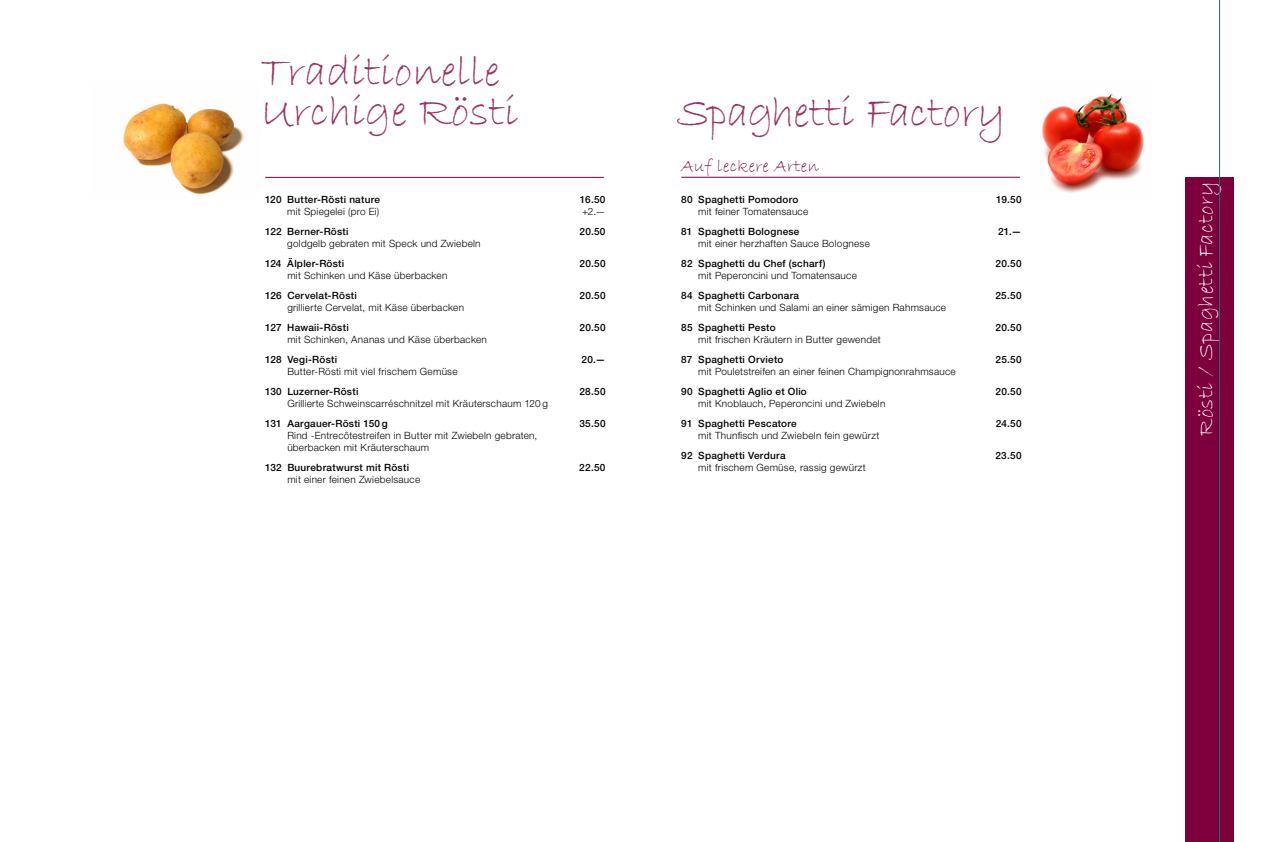
<style>
.page{position:relative;width:1282px;height:842px;background:#fff}
.page>*{position:absolute;margin:0;border:0;box-sizing:border-box;transform-origin:0 0}
.t1{font:45px/40px "Bradley Hand ITC";color:#973363}
.t2{font:45px "Bradley Hand ITC";letter-spacing:-.02em;color:#973363}
.t3{font:23px "Bradley Hand ITC";letter-spacing:.02em;color:#fff}
.t4{font:18px "Bradley Hand ITC";letter-spacing:.02em;color:#7d003c}
.t5{font:300 10px/12px "Helvetica Neue LT Std";letter-spacing:.025em;color:#000}
.t6{font:500 10px "Helvetica Neue LT Std";letter-spacing:.025em;color:#000}
</style>
<div class="page">
<hr style="left:681px;top:177px;width:338px;height:1px;background:#7d003c">
<div style="left:1185px;top:177px;width:48px;height:665px;background:#7d003c"></div>
<img style="left:1042px;top:94px;width:102px;height:99px">
<img style="left:123px;top:103px;width:121px;height:92px">
<hr style="left:265px;top:177px;width:338px;height:1px;background:#7d003c">
<hr style="left:1219px;top:0;width:1px;height:842px;background:#1e6b82">
<h1 class="t1" style="left:261px;top:53px;width:259px">Traditionelle<br>Urchige Rösti</h1>
<p class="t6" style="left:265px;top:194px;width:116px">120 Butter-Rösti nature</p>
<p class="t6" style="left:580px;top:194px;width:27px">16.50</p>
<p class="t5" style="left:287px;top:206px;width:94px">mit Spiegelei (pro Ei)</p>
<p class="t5" style="left:582px;top:206px;width:25px">+2.—</p>
<p class="t6" style="left:265px;top:226px;width:85px">122 Berner-Rösti</p>
<p class="t6" style="left:579px;top:226px;width:28px">20.50</p>
<p class="t5" style="left:287px;top:238px;width:195px">goldgelb gebraten mit Speck und Zwiebeln</p>
<p class="t6" style="left:265px;top:258px;width:81px">124 Älpler-Rösti</p>
<p class="t6" style="left:579px;top:258px;width:28px">20.50</p>
<p class="t5" style="left:287px;top:269px;width:161px">mit Schinken und Käse überbacken</p>
<p class="t6" style="left:265px;top:290px;width:93px">126 Cervelat-Rösti</p>
<p class="t6" style="left:579px;top:290px;width:28px">20.50</p>
<p class="t5" style="left:287px;top:301px;width:178px">grillierte Cervelat, mit Käse überbacken</p>
<p class="t6" style="left:265px;top:322px;width:85px">127 Hawaii-Rösti</p>
<p class="t6" style="left:579px;top:322px;width:28px">20.50</p>
<p class="t5" style="left:287px;top:333px;width:201px">mit Schinken, Ananas und Käse überbacken</p>
<p class="t6" style="left:265px;top:354px;width:73px">128 Vegi-Rösti</p>
<p class="t6" style="left:581px;top:354px;width:26px">20.—</p>
<p class="t5" style="left:287px;top:365px;width:172px">Butter-Rösti mit viel frischem Gemüse</p>
<p class="t6" style="left:265px;top:385px;width:95px">130 Luzerner-Rösti</p>
<p class="t6" style="left:579px;top:385px;width:28px">28.50</p>
<p class="t5" style="left:287px;top:397px;width:262px">Grillierte Schweinscarréschnitzel mit Kräuterschaum 120g</p>
<p class="t6" style="left:265px;top:417px;width:124px">131 Aargauer-Rösti 150g</p>
<p class="t6" style="left:579px;top:417px;width:28px">35.50</p>
<p class="t5" style="left:287px;top:429px;width:251px">Rind -Entrecôtestreifen in Butter mit Zwiebeln gebraten, überbacken mit Kräuterschaum</p>
<p class="t6" style="left:265px;top:461px;width:145px">132 Buurebratwurst mit Rösti</p>
<p class="t6" style="left:579px;top:461px;width:28px">22.50</p>
<p class="t5" style="left:287px;top:473px;width:134px">mit einer feinen Zwiebelsauce</p>
<h1 class="t2" style="left:677px;top:83px;width:330px">Spaghetti Factory</h1>
<h3 class="t4" style="left:681px;top:155px;width:139px">Auf leckere Arten</h3>
<p class="t6" style="left:681px;top:194px;width:119px">80 Spaghetti Pomodoro</p>
<p class="t6" style="left:996px;top:194px;width:27px">19.50</p>
<p class="t5" style="left:698px;top:205px;width:111px">mit feiner Tomatensauce</p>
<p class="t6" style="left:681px;top:226px;width:120px">81 Spaghetti Bolognese</p>
<p class="t6" style="left:998px;top:226px;width:25px">21.—</p>
<p class="t5" style="left:698px;top:237px;width:173px">mit einer herzhaften Sauce Bolognese</p>
<p class="t6" style="left:681px;top:258px;width:146px">82 Spaghetti du Chef (scharf)</p>
<p class="t6" style="left:995px;top:258px;width:28px">20.50</p>
<p class="t5" style="left:698px;top:269px;width:160px">mit Peperoncini und Tomatensauce</p>
<p class="t6" style="left:681px;top:290px;width:119px">84 Spaghetti Carbonara</p>
<p class="t6" style="left:995px;top:290px;width:28px">25.50</p>
<p class="t5" style="left:698px;top:301px;width:249px">mit Schinken und Salami an einer sämigen Rahmsauce</p>
<p class="t6" style="left:681px;top:321px;width:96px">85 Spaghetti Pesto</p>
<p class="t6" style="left:995px;top:321px;width:28px">20.50</p>
<p class="t5" style="left:698px;top:333px;width:184px">mit frischen Kräutern in Butter gewendet</p>
<p class="t6" style="left:681px;top:353px;width:104px">87 Spaghetti Orvieto</p>
<p class="t6" style="left:995px;top:353px;width:28px">25.50</p>
<p class="t5" style="left:698px;top:365px;width:259px">mit Pouletstreifen an einer feinen Champignonrahmsauce</p>
<p class="t6" style="left:681px;top:385px;width:127px">90 Spaghetti Aglio et Olio</p>
<p class="t6" style="left:995px;top:385px;width:28px">20.50</p>
<p class="t5" style="left:698px;top:397px;width:189px">mit Knoblauch, Peperoncini und Zwiebeln</p>
<p class="t6" style="left:681px;top:417px;width:117px">91 Spaghetti Pescatore</p>
<p class="t6" style="left:995px;top:417px;width:27px">24.50</p>
<p class="t5" style="left:698px;top:429px;width:182px">mit Thunfisch und Zwiebeln fein gewürzt</p>
<p class="t6" style="left:681px;top:449px;width:106px">92 Spaghetti Verdura</p>
<p class="t6" style="left:995px;top:449px;width:28px">23.50</p>
<p class="t5" style="left:698px;top:461px;width:169px">mit frischem Gemüse, rassig gewürzt</p>
<h2 class="t3" style="left:1190px;top:436px;width:256px;rotate:-90deg">Rösti / Spaghetti Factory</h2>
</div>
